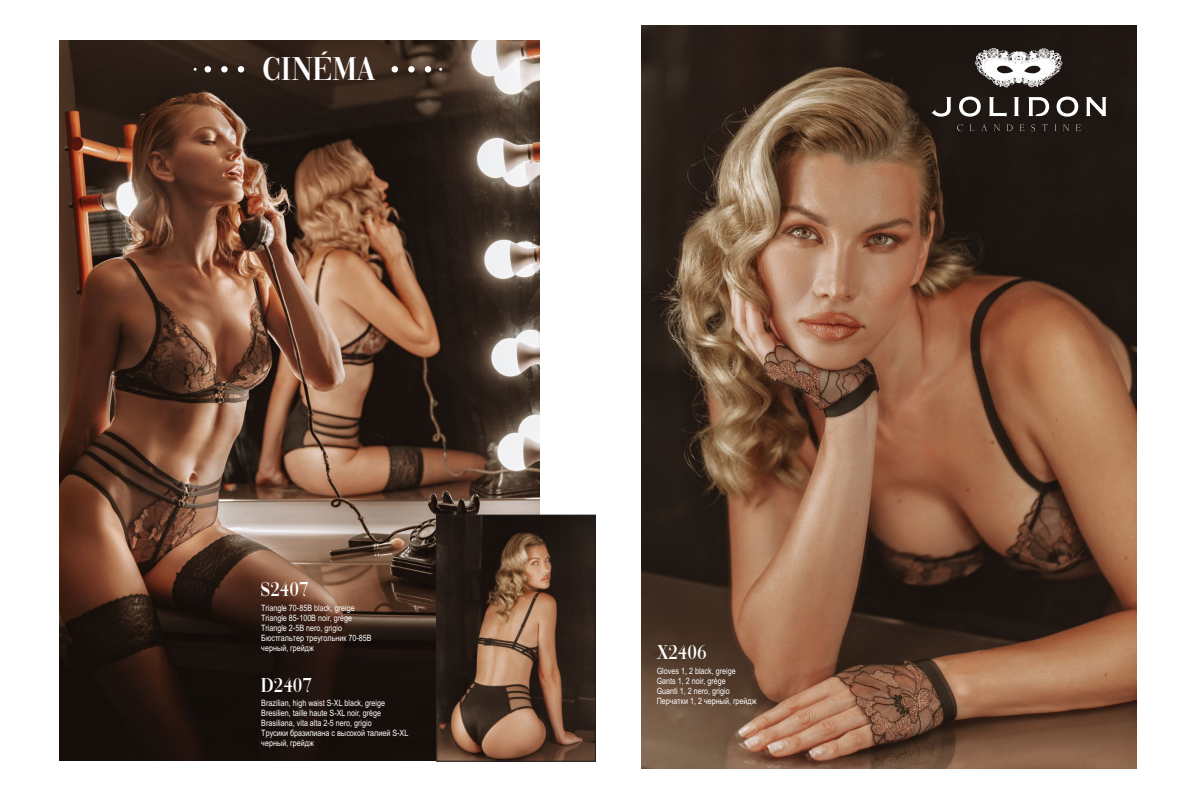
<style>
.page{position:relative;width:1191px;height:804px;background:#fff}
.page>*{position:absolute;margin:0;border:0;box-sizing:border-box;transform-origin:0 0}
.t1{font:34.3px "Vogue";color:#fff}
.t2{font:21px "Vogue";color:#fff}
.t3{font:13.21px "Ebrima";color:#fff;scale:3.63 1}
.t4{font:8.75px/9.9px "Arial Narrow";color:#fff}
</style>
<div class="page">
<img style="left:641px;top:26px;width:495px;height:742px">
<img style="left:59px;top:40px;width:480px;height:720px">
<img style="left:439px;top:517px;width:154px;height:242px">
<div style="left:437px;top:515px;width:158px;height:246px;border:1px solid #231f20"></div>
<div style="left:204px;top:66px;width:7px;height:6px;background:#fff;border-radius:50%"></div>
<div style="left:221px;top:66px;width:7px;height:6px;background:#fff;border-radius:50%"></div>
<svg style="left:238px;top:66px;width:6px;height:6px"></svg>
<svg style="left:425px;top:66px;width:6px;height:6px"></svg>
<svg style="left:408px;top:66px;width:6px;height:6px"></svg>
<div style="left:391px;top:66px;width:7px;height:6px;background:#fff;border-radius:50%"></div>
<svg style="left:931px;top:96px;width:175px;height:21px"></svg>
<svg style="left:957px;top:124px;width:5px;height:7px"></svg>
<svg style="left:969px;top:124px;width:5px;height:7px"></svg>
<svg style="left:981px;top:124px;width:6px;height:7px"></svg>
<svg style="left:994px;top:124px;width:5px;height:7px"></svg>
<svg style="left:1006px;top:124px;width:6px;height:7px"></svg>
<svg style="left:1019px;top:124px;width:5px;height:7px"></svg>
<svg style="left:1031px;top:124px;width:4px;height:7px"></svg>
<svg style="left:1042px;top:124px;width:5px;height:7px"></svg>
<svg style="left:1054px;top:124px;width:2px;height:7px"></svg>
<svg style="left:1063px;top:124px;width:6px;height:7px"></svg>
<svg style="left:1076px;top:124px;width:4px;height:7px"></svg>
<svg style="left:974px;top:48px;width:88px;height:39px"></svg>
<h3 class="t3" style="left:320px;top:44px;width:4px">,</h3>
<h1 class="t1" style="left:262px;top:57px;width:114px">CINEMA</h1>
<h2 class="t2" style="left:260px;top:582px;width:50px">S2407</h2>
<p class="t4" style="left:261px;top:604px;width:112px">Triangle 70-85B black, greige<br>Triangle 85-100B noir, grège<br>Triangle 2-5B nero, grigio<br>Бюстгальтер треугольник 70-85B черный, грейдж</p>
<h2 class="t2" style="left:261px;top:677px;width:53px">D2407</h2>
<p class="t4" style="left:261px;top:699px;width:149px">Brazilian, high waist S-XL black, greige Bresilien, taille haute S-XL noir, grège Brasiliana, vita alta 2-5 nero, grigio<br>Трусики бразилиана с высокой талией S-XL черный, грейдж</p>
<h2 class="t2" style="left:656px;top:645px;width:51px">X2406</h2>
<p class="t4" style="left:656px;top:666px;width:101px">Gloves 1, 2 black, greige<br>Gants 1, 2 noir, grège<br>Guanti 1, 2 nero, grigio<br>Перчатки 1, 2 черный, грейдж</p>
</div>
